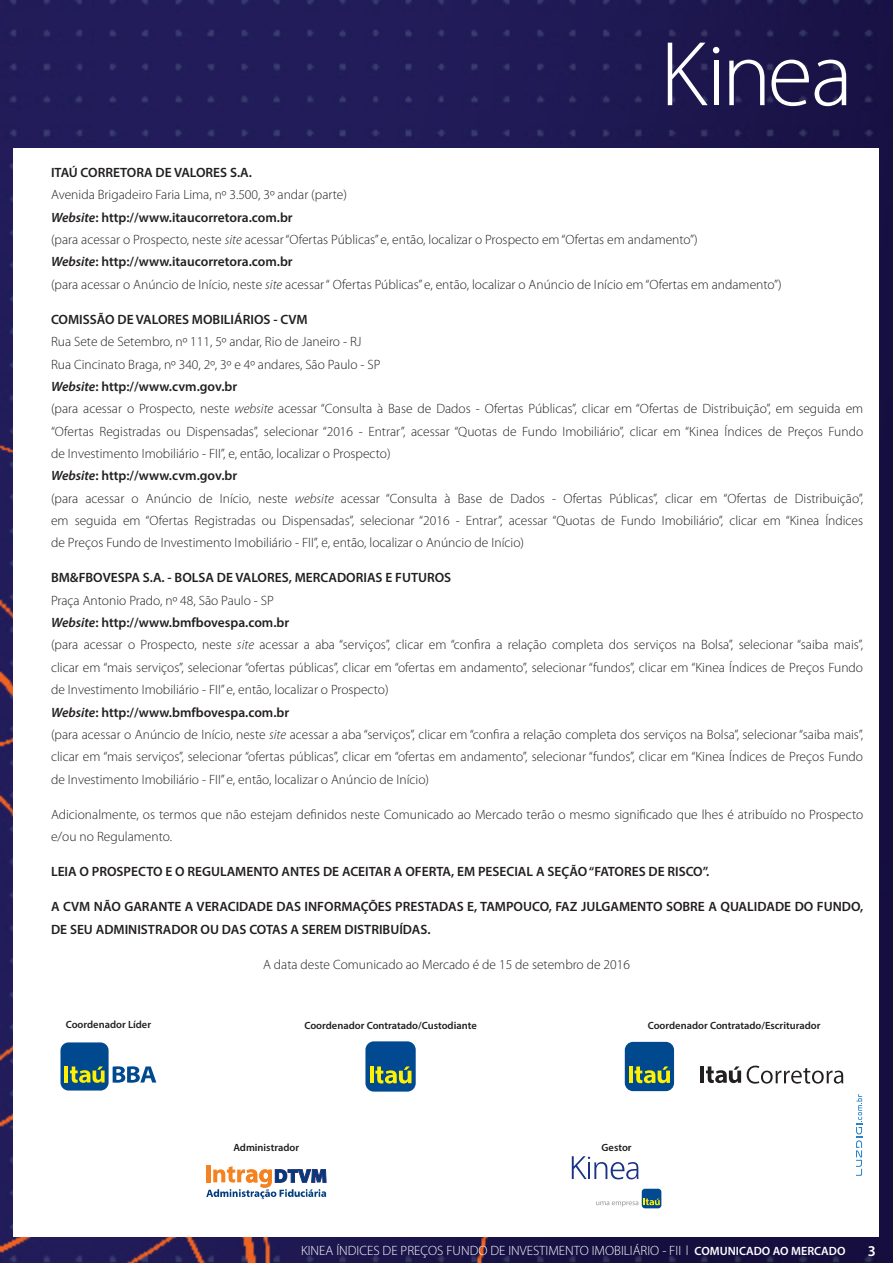
<style>
.page{position:relative;width:893px;height:1263px;background:#fff}
.page>*{position:absolute;margin:0;border:0;box-sizing:border-box;transform-origin:0 0}
.t1{font:600 15px "Myriad Pro";color:#fff}
.t2{font:300 13.5px/22.4px "Myriad Pro";color:#231f20}
.t3{font:600 13.5px/22.4px "Myriad Pro";color:#231f20}
.t4{font:300 13.5px "Myriad Pro";color:#fff}
.t5{font:600 10.5px "Myriad Pro";color:#231f20}
.s1{font-weight:600;font-style:italic}
.s2{font-weight:600}
.s3{font-style:italic}
.s4{font-weight:600;font-size:12px}
</style>
<div class="page">
<img style="left:0;top:0;width:893px;height:1263px">
<svg style="left:871px;top:1238px;width:6px;height:8px"></svg>
<div style="left:14px;top:149px;width:865px;height:1088px;background:#fff"></div>
<svg style="left:729px;top:60px;width:35px;height:45px"></svg>
<svg style="left:771px;top:60px;width:38px;height:46px"></svg>
<svg style="left:815px;top:60px;width:31px;height:46px"></svg>
<svg style="left:668px;top:43px;width:51px;height:62px"></svg>
<hr style="left:206px;top:1165px;width:4px;height:17px;background:#f58220">
<svg style="left:206px;top:1166px;width:120px;height:33px"></svg>
<div style="left:642px;top:1189px;width:19px;height:19px;background:#014990;border-radius:3px"></div>
<svg style="left:596px;top:1198px;width:64px;height:8px"></svg>
<svg style="left:572px;top:1156px;width:66px;height:23px"></svg>
<svg style="left:113px;top:1066px;width:43px;height:17px"></svg>
<div style="left:60px;top:1042px;width:49px;height:48px;background:#01498e;border-radius:8px"></div>
<svg style="left:70px;top:1066px;width:35px;height:17px"></svg>
<hr style="left:64px;top:1066px;width:4px;height:16px;background:#fff101">
<div style="left:365px;top:1041px;width:51px;height:50px;background:#014990;border-radius:8px"></div>
<svg style="left:375px;top:1066px;width:36px;height:17px"></svg>
<hr style="left:370px;top:1066px;width:4px;height:17px;background:#fff101">
<div style="left:625px;top:1042px;width:49px;height:49px;background:#01498e;border-radius:8px"></div>
<svg style="left:634px;top:1066px;width:36px;height:17px"></svg>
<hr style="left:629px;top:1066px;width:4px;height:17px;background:#fff101">
<svg style="left:706px;top:1066px;width:35px;height:17px"></svg>
<hr style="left:700px;top:1066px;width:4px;height:17px;background:#231f20">
<svg style="left:747px;top:1065px;width:96px;height:19px"></svg>
<svg style="left:856px;top:1094px;width:6px;height:82px"></svg>
<p class="t3" style="left:51px;top:161px;width:202px">ITAÚ CORRETORA DE VALORES S.A.</p>
<p class="t2" style="left:51px;top:184px;width:732px">Avenida Brigadeiro Faria Lima, nº 3.500, 3º andar (parte)<br><span class="s1">Website</span><span class="s2">: http://www.itaucorretora.com.br<br></span>(para acessar o Prospecto, neste <span class="s3">site</span> acessar “Ofertas Públicas” e, então, localizar o Prospecto em “Ofertas em andamento”)<br><span class="s1">Website</span><span class="s2">: http://www.itaucorretora.com.br<br></span>(para acessar o Anúncio de Início, neste <span class="s3">site</span> acessar “ Ofertas Públicas” e, então, localizar o Anúncio de Início em “Ofertas em andamento”)</p>
<p class="t3" style="left:51px;top:308px;width:258px">COMISSÃO DE VALORES MOBILIÁRIOS - CVM</p>
<p class="t2" style="left:51px;top:331px;width:814px">Rua Sete de Setembro, nº 111, 5º andar, Rio de Janeiro - RJ<br>Rua Cincinato Braga, nº 340, 2º, 3º e 4º andares, São Paulo - SP<br><span class="s1">Website</span><span class="s2">: http://www.cvm.gov.br<br></span>(para acessar o Prospecto, neste <span class="s3">website</span> acessar “Consulta à Base de Dados - Ofertas Públicas”, clicar em “Ofertas de Distribuição”, em seguida em “Ofertas Registradas ou Dispensadas”, selecionar “2016 - Entrar”, acessar “Quotas de Fundo Imobiliário”, clicar em “Kinea Índices de Preços Fundo de Investimento Imobiliário - FII”, e, então, localizar o Prospecto)<br><span class="s1">Website</span><span class="s2">: http://www.cvm.gov.br<br></span>(para acessar o Anúncio de Início, neste <span class="s3">website</span> acessar “Consulta à Base de Dados - Ofertas Públicas”, clicar em “Ofertas de Distribuição”, em seguida em “Ofertas Registradas ou Dispensadas”, selecionar “2016 - Entrar”, acessar “Quotas de Fundo Imobiliário”, clicar em “Kinea Índices de Preços Fundo de Investimento Imobiliário - FII”, e, então, localizar o Anúncio de Início)</p>
<p class="t3" style="left:51px;top:566px;width:402px">BM&amp;FBOVESPA S.A. - BOLSA DE VALORES, MERCADORIAS E FUTUROS</p>
<p class="t2" style="left:51px;top:589px;width:814px">Praça Antonio Prado, nº 48, São Paulo - SP<br><span class="s1">Website</span><span class="s2">: http://www.bmfbovespa.com.br<br></span>(para acessar o Prospecto, neste <span class="s3">site</span> acessar a aba “serviços”, clicar em “confira a relação completa dos serviços na Bolsa”, selecionar “saiba mais”, clicar em “mais serviços”, selecionar “ofertas públicas”, clicar em “ofertas em andamento”, selecionar “fundos”, clicar em “Kinea Índices de Preços Fundo de Investimento Imobiliário - FII” e, então, localizar o Prospecto)<br><span class="s1">Website</span><span class="s2">: http://www.bmfbovespa.com.br<br></span>(para acessar o Anúncio de Início, neste <span class="s3">site</span> acessar a aba “serviços”, clicar em “confira a relação completa dos serviços na Bolsa”, selecionar “saiba mais”, clicar em “mais serviços”, selecionar “ofertas públicas”, clicar em “ofertas em andamento”, selecionar “fundos”, clicar em “Kinea Índices de Preços Fundo de Investimento Imobiliário - FII” e, então, localizar o Anúncio de Início)</p>
<p class="t2" style="left:51px;top:803px;width:814px">Adicionalmente, os termos que não estejam definidos neste Comunicado ao Mercado terão o mesmo significado que lhes é atribuído no Prospecto e/ou no Regulamento.</p>
<p class="t3" style="left:51px;top:860px;width:660px">LEIA O PROSPECTO E O REGULAMENTO ANTES DE ACEITAR A OFERTA, EM PESECIAL A SEÇÃO “FATORES DE RISCO”.</p>
<p class="t3" style="left:51px;top:895px;width:814px">A CVM NÃO GARANTE A VERACIDADE DAS INFORMAÇÕES PRESTADAS E, TAMPOUCO, FAZ JULGAMENTO SOBRE A QUALIDADE DO FUNDO,<br>DE SEU ADMINISTRADOR OU DAS COTAS A SEREM DISTRIBUÍDAS.</p>
<p class="t2" style="left:263px;top:953px;width:368px">A data deste Comunicado ao Mercado é de 15 de setembro de 2016</p>
<p class="t5" style="left:66px;top:1018px;width:87px">Coordenador Líder</p>
<p class="t5" style="left:304px;top:1019px;width:174px">Coordenador Contratado/Custodiante</p>
<p class="t5" style="left:648px;top:1019px;width:174px">Coordenador Contratado/Escriturador</p>
<p class="t5" style="left:233px;top:1141px;width:67px">Administrador</p>
<p class="t5" style="left:601px;top:1141px;width:32px">Gestor</p>
<p class="t4" style="left:301px;top:1243px;width:546px">KINEA ÍNDICES DE PREÇOS FUNDO DE INVESTIMENTO IMOBILIÁRIO - FII l <span class="s4">COMUNICADO AO MERCADO</span></p>
<p class="t1" style="left:868px;top:1241px;width:10px">3</p>
</div>
